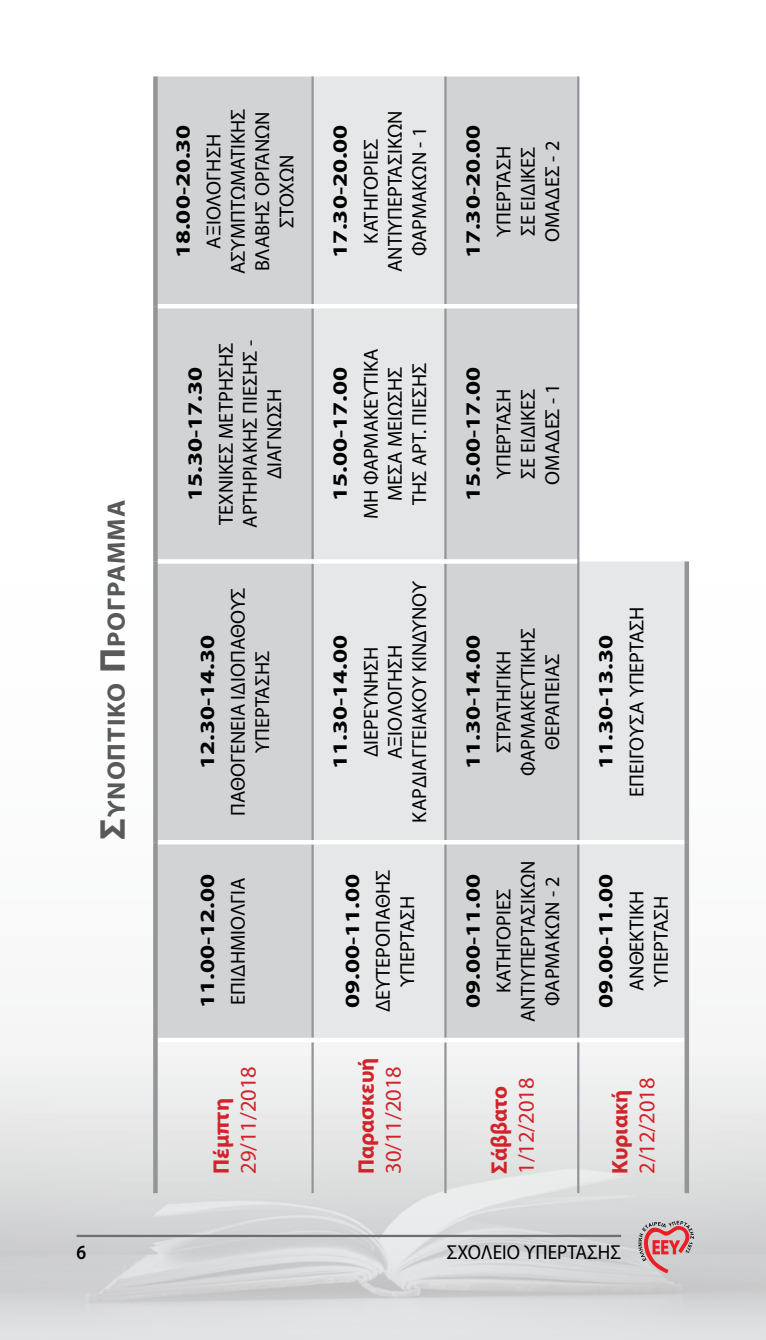
<style>
.page{position:relative;width:766px;height:1340px;background:#fff}
.page>*{position:absolute;margin:0;border:0;box-sizing:border-box;transform-origin:0 0}
.t1{font:700 25.2px "Myriad Pro";letter-spacing:.035em;color:#58595b;scale:1.05 1}
.t2{font:22.5px "Myriad Pro";color:#d2232a}
.t3{font:700 22.5px "Myriad Pro";color:#d2232a}
.t4{font:20.25px/24.3px "Myriad Pro";color:#000;text-align:center}
.t5{font:700 20.25px "Myriad Pro";color:#000;scale:1.25 1}
.t6{font:20.25px "Myriad Pro";color:#000;scale:.95 1}
.t7{font:600 20.25px "Myriad Pro";color:#000;scale:.9 1}
.s1{font-size:36px}
</style>
<div class="page">
<svg style="left:765px;top:1056px;width:1px;height:283px"></svg>
<img style="left:0;top:1014px;width:765px;height:325px">
<svg style="left:638px;top:1220px;width:55px;height:53px;background:#cc9d9f"></svg>
<hr style="left:77px;top:1234px;width:544px;height:2px;background:#6d6e71">
<div style="left:158px;top:76px;width:153px;height:961px;background:#d1d3d4"></div>
<svg style="left:313px;top:76px;width:371px;height:961px;background:#e1e3e3"></svg>
<hr style="left:311px;top:1042px;width:2px;height:151px;background:#939598">
<hr style="left:311px;top:844px;width:2px;height:193px;background:#939598">
<hr style="left:311px;top:563px;width:2px;height:277px;background:#939598">
<hr style="left:311px;top:308px;width:2px;height:251px;background:#939598">
<hr style="left:311px;top:76px;width:2px;height:228px;background:#939598">
<hr style="left:444px;top:1042px;width:2px;height:151px;background:#939598">
<hr style="left:444px;top:844px;width:2px;height:193px;background:#939598">
<hr style="left:444px;top:563px;width:2px;height:277px;background:#939598">
<hr style="left:444px;top:308px;width:2px;height:251px;background:#939598">
<hr style="left:444px;top:76px;width:2px;height:228px;background:#939598">
<hr style="left:577px;top:1042px;width:2px;height:151px;background:#939598">
<hr style="left:577px;top:844px;width:2px;height:193px;background:#939598">
<hr style="left:577px;top:561px;width:2px;height:279px;background:#939598">
<hr style="left:577px;top:306px;width:2px;height:255px;background:#939598">
<hr style="left:577px;top:76px;width:2px;height:230px;background:#939598">
<div style="left:158px;top:1037px;width:154px;height:5px;background:#fff"></div>
<hr style="left:158px;top:840px;width:154px;height:4px;background:#fff">
<hr style="left:158px;top:559px;width:154px;height:4px;background:#fff">
<hr style="left:158px;top:304px;width:154px;height:4px;background:#fff">
<div style="left:312px;top:1037px;width:133px;height:5px;background:#fff"></div>
<hr style="left:312px;top:840px;width:133px;height:4px;background:#fff">
<hr style="left:312px;top:559px;width:133px;height:4px;background:#fff">
<hr style="left:312px;top:304px;width:133px;height:4px;background:#fff">
<div style="left:445px;top:1037px;width:133px;height:5px;background:#fff"></div>
<hr style="left:445px;top:840px;width:133px;height:4px;background:#fff">
<hr style="left:445px;top:559px;width:132px;height:4px;background:#fff">
<hr style="left:445px;top:304px;width:132px;height:4px;background:#fff">
<div style="left:578px;top:1037px;width:106px;height:5px;background:#fff"></div>
<hr style="left:578px;top:840px;width:106px;height:4px;background:#fff">
<div style="left:153px;top:1040px;width:5px;height:153px;background:#939598"></div>
<div style="left:153px;top:842px;width:5px;height:198px;background:#939598"></div>
<div style="left:153px;top:561px;width:5px;height:281px;background:#939598"></div>
<div style="left:153px;top:306px;width:5px;height:255px;background:#939598"></div>
<div style="left:153px;top:76px;width:5px;height:230px;background:#939598"></div>
<div style="left:684px;top:1040px;width:5px;height:153px;background:#939598"></div>
<div style="left:684px;top:842px;width:5px;height:198px;background:#939598"></div>
<div style="left:684px;top:561px;width:5px;height:281px;background:#939598"></div>
<p class="t1" style="left:100px;top:840px;width:325px;rotate:-90deg"><span class="s1">Σ</span>υνοπτικο <span class="s1">Π</span> ρογραμμα</p>
<p class="t5" style="left:170px;top:258px;width:108px;rotate:-90deg">18.00-20.30</p>
<p class="t4" style="left:201px;top:274px;width:167px;rotate:-90deg">ΑΞΙΟΛΟΓΗΣΗ<br>ΑΣΥΜΠΤΩΜΑΤΙΚΗΣ<br>ΒΛΑΒΗΣ ΟΡΓΑΝΩΝ<br>ΣΤΟΧΩΝ</p>
<p class="t5" style="left:182px;top:500px;width:108px;rotate:-90deg">15.30-17.30</p>
<p class="t4" style="left:213px;top:528px;width:189px;rotate:-90deg">ΤΕΧΝΙΚΕΣ ΜΕΤΡΗΣΗΣ<br>ΑΡΤΗΡΙΑΚΗΣ ΠΙΕΣΗΣ -<br>ΔΙΑΓΝΩΣΗ</p>
<p class="t5" style="left:194px;top:768px;width:108px;rotate:-90deg">12.30-14.30</p>
<p class="t4" style="left:225px;top:816px;width:230px;rotate:-90deg">ΠΑΘΟΓΕΝΕΙΑ ΙΔΙΟΠΑΘΟΥΣ<br>ΥΠΕΡΤΑΣΗΣ</p>
<p class="t5" style="left:194px;top:1008px;width:108px;rotate:-90deg">11.00-12.00</p>
<p class="t4" style="left:225px;top:1004px;width:128px;rotate:-90deg">ΕΠΙΔΗΜΙΟΛΓΙΑ</p>
<p class="t2" style="left:234px;top:1173px;width:109px;rotate:-90deg">29/11/2018</p>
<p class="t3" style="left:207px;top:1173px;width:77px;rotate:-90deg">Πέμπτη</p>
<p class="t5" style="left:327px;top:258px;width:108px;rotate:-90deg">17.30-20.00</p>
<p class="t4" style="left:358px;top:272px;width:163px;rotate:-90deg">ΚΑΤΗΓΟΡΙΕΣ<br>ΑΝΤΙΥΠΕΡΤΑΣΙΚΩΝ<br>ΦΑΡΜΑΚΩΝ - 1</p>
<p class="t5" style="left:327px;top:500px;width:108px;rotate:-90deg">15.00-17.00</p>
<p class="t4" style="left:358px;top:519px;width:172px;rotate:-90deg">ΜΗ ΦΑΡΜΑΚΕΥΤΙΚΑ<br>ΜΕΣΑ ΜΕΙΩΣΗΣ<br>ΤΗΣ ΑΡΤ. ΠΙΕΣΗΣ</p>
<p class="t5" style="left:327px;top:768px;width:108px;rotate:-90deg">11.30-14.00</p>
<p class="t4" style="left:358px;top:822px;width:243px;rotate:-90deg">ΔΙΕΡΕΥΝΗΣΗ<br>ΑΞΙΟΛΟΓΗΣΗ<br>ΚΑΡΔΙΑΓΓΕΙΑΚΟΥ ΚΙΝΔΥΝΟΥ</p>
<p class="t5" style="left:339px;top:1008px;width:108px;rotate:-90deg">09.00-11.00</p>
<p class="t4" style="left:370px;top:1012px;width:144px;rotate:-90deg">ΔΕΥΤΕΡΟΠΑΘΗΣ<br>ΥΠΕΡΤΑΣΗ</p>
<p class="t3" style="left:351px;top:1173px;width:118px;rotate:-90deg">Παρασκευή</p>
<p class="t2" style="left:379px;top:1173px;width:109px;rotate:-90deg">30/11/2018</p>
<p class="t5" style="left:459px;top:258px;width:108px;rotate:-90deg">17.30-20.00</p>
<p class="t4" style="left:491px;top:242px;width:103px;text-align:left;rotate:-90deg">ΥΠΕΡΤΑΣΗ<br>ΣΕ ΕΙΔΙΚΕΣ<br>ΟΜΑΔΕΣ - 2</p>
<p class="t5" style="left:459px;top:500px;width:108px;rotate:-90deg">15.00-17.00</p>
<p class="t4" style="left:491px;top:484px;width:103px;text-align:left;rotate:-90deg">ΥΠΕΡΤΑΣΗ<br>ΣΕ ΕΙΔΙΚΕΣ<br>ΟΜΑΔΕΣ - 1</p>
<p class="t5" style="left:459px;top:768px;width:108px;rotate:-90deg">11.30-14.00</p>
<p class="t4" style="left:491px;top:776px;width:150px;rotate:-90deg">ΣΤΡΑΤΗΓΙΚΗ<br>ΦΑΡΜΑΚΕΥΤΙΚΗΣ<br>ΘΕΡΑΠΕΙΑΣ</p>
<p class="t5" style="left:459px;top:1008px;width:108px;rotate:-90deg">09.00-11.00</p>
<p class="t4" style="left:491px;top:1021px;width:163px;rotate:-90deg">ΚΑΤΗΓΟΡΙΕΣ<br>ΑΝΤΙΥΠΕΡΤΑΣΙΚΩΝ<br>ΦΑΡΜΑΚΩΝ - 2</p>
<p class="t3" style="left:484px;top:1173px;width:90px;rotate:-90deg">Σάββατο</p>
<p class="t2" style="left:512px;top:1173px;width:98px;rotate:-90deg">1/12/2018</p>
<p class="t5" style="left:592px;top:768px;width:108px;rotate:-90deg">11.30-13.30</p>
<p class="t4" style="left:624px;top:797px;width:192px;rotate:-90deg">ΕΠΕΙΓΟΥΣΑ ΥΠΕΡΤΑΣΗ</p>
<p class="t5" style="left:592px;top:1008px;width:108px;rotate:-90deg">09.00-11.00</p>
<p class="t4" style="left:624px;top:991px;width:102px;text-align:left;rotate:-90deg">ΑΝΘΕΚΤΙΚΗ<br>ΥΠΕΡΤΑΣΗ</p>
<p class="t2" style="left:633px;top:1173px;width:98px;rotate:-90deg">2/12/2018</p>
<p class="t3" style="left:605px;top:1173px;width:86px;rotate:-90deg">Κυριακή</p>
<p class="t7" style="left:77px;top:1239px;width:12px">6</p>
<p class="t6" style="left:447px;top:1240px;width:185px">ΣΧΟΛΕΙΟ ΥΠΕΡΤΑΣΗΣ</p>
</div>
